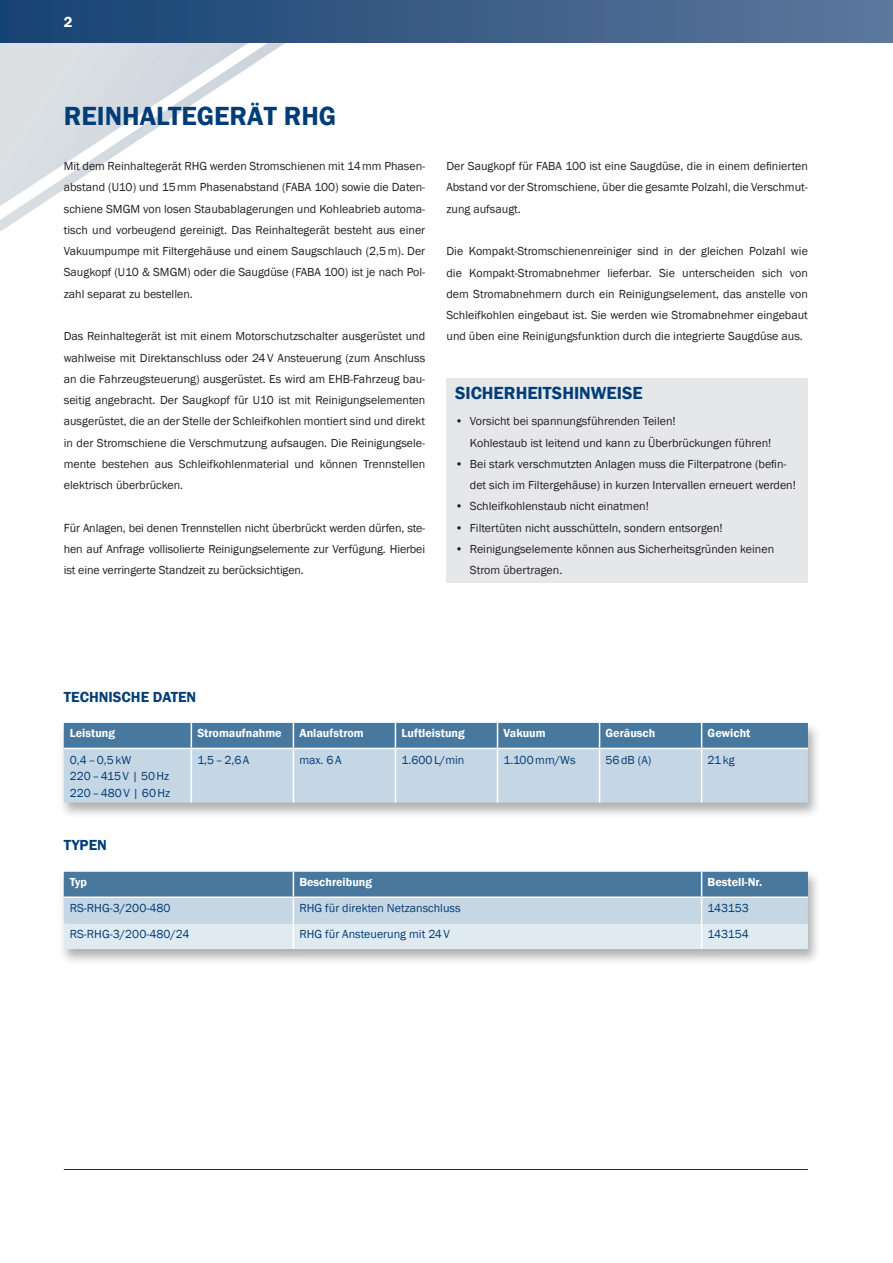
<style>
.page{position:relative;width:893px;height:1263px;background:#fff}
.page>*{position:absolute;margin:0;border:0;box-sizing:border-box;transform-origin:0 0}
.t1{font:600 27px "Franklin Gothic";color:#003d76}
.t2{font:600 18px "Franklin Gothic";color:#003d76}
.t3{font:600 15px "Franklin Gothic";color:#003d76}
.t4{font:600 15px "Franklin Gothic";color:#fff}
.t5{font:12px/21.3px "Franklin Gothic";color:#231f20;text-align:justify}
.t6{font:12px/16.5px "Franklin Gothic";color:#003d76}
.t7{font:600 12px "Franklin Gothic";color:#fff}
</style>
<div class="page">
<svg style="left:0;top:43px;width:285px;height:172px"></svg>
<div style="left:0;top:0;width:893px;height:43px;background:linear-gradient(to right,#154272,#5d789c)"></div>
<hr style="left:64px;top:1169px;width:744px;height:1px;background:#231f20">
<div style="left:446px;top:378px;width:362px;height:205px;background:#e6e7e9"></div>
<div style="left:59px;top:721px;width:762px;height:98px;background:#231f20;opacity:.35"></div>
<svg style="left:64px;top:723px;width:744px;height:79px;background:#9eb8ce"></svg>
<hr style="left:64px;top:748px;width:127px;height:1px;background:#fff">
<hr style="left:191px;top:748px;width:102px;height:1px;background:#fff">
<hr style="left:293px;top:748px;width:102px;height:1px;background:#fff">
<hr style="left:395px;top:748px;width:102px;height:1px;background:#fff">
<hr style="left:497px;top:748px;width:103px;height:1px;background:#fff">
<hr style="left:600px;top:748px;width:102px;height:1px;background:#fff">
<hr style="left:702px;top:748px;width:106px;height:1px;background:#fff">
<hr style="left:191px;top:749px;width:1px;height:53px;background:#fff">
<hr style="left:293px;top:749px;width:1px;height:53px;background:#fff">
<hr style="left:395px;top:749px;width:1px;height:53px;background:#fff">
<hr style="left:497px;top:749px;width:1px;height:53px;background:#fff">
<hr style="left:599px;top:749px;width:1px;height:53px;background:#fff">
<hr style="left:701px;top:749px;width:1px;height:53px;background:#fff">
<div style="left:59px;top:870px;width:762px;height:95px;background:#231f20;opacity:.35"></div>
<svg style="left:64px;top:872px;width:744px;height:77px;background:#a7bfd2"></svg>
<p class="t4" style="left:64px;top:12px;width:10px">2</p>
<h1 class="t1" style="left:64px;top:100px;width:274px">REINHALTEGERÄT RHG</h1>
<p class="t5" style="left:64px;top:156px;width:363px">Mit dem Reinhaltegerät RHG werden Stromschienen mit 14mm Phasen&shy;abstand (U10) und 15mm Phasenabstand (FABA 100) sowie die Daten&shy;schiene SMGM von losen Staubablagerungen und Kohleabrieb automa&shy;tisch und vorbeugend gereinigt. Das Reinhaltegerät besteht aus einer Vakuumpumpe mit Filtergehäuse und einem Saugschlauch (2,5m). Der Saugkopf (U10 &amp; SMGM) oder die Saugdüse (FABA 100) ist je nach Pol&shy;zahl separat zu bestellen.</p>
<p class="t5" style="left:64px;top:326px;width:363px">Das Reinhaltegerät ist mit einem Motorschutzschalter ausgerüstet und wahlweise mit Direktanschluss oder 24V Ansteuerung (zum Anschluss an die Fahrzeugsteuerung) ausgerüstet. Es wird am EHB-Fahrzeug bau&shy;seitig angebracht. Der Saugkopf für U10 ist mit Reinigungselementen ausgerüstet, die an der Stelle der Schleifkohlen montiert sind und direkt in der Stromschiene die Verschmutzung aufsaugen. Die Reinigungsele&shy;mente bestehen aus Schleifkohlenmaterial und können Trennstellen elektrisch überbrücken.</p>
<p class="t5" style="left:64px;top:517px;width:363px">Für Anlagen, bei denen Trennstellen nicht überbrückt werden dürfen, ste&shy;hen auf Anfrage vollisolierte Reinigungselemente zur Verfügung. Hierbei ist eine verringerte Standzeit zu berücksichtigen.</p>
<p class="t5" style="left:446px;top:156px;width:363px">Der Saugkopf für FABA 100 ist eine Saugdüse, die in einem definierten Abstand vor der Stromschiene, über die gesamte Polzahl, die Verschmut&shy;zung aufsaugt.</p>
<p class="t5" style="left:446px;top:241px;width:363px">Die Kompakt-Stromschienenreiniger sind in der gleichen Polzahl wie die Kompakt-Stromabnehmer lieferbar. Sie unterscheiden sich von dem Stromabnehmern durch ein Reinigungselement, das anstelle von Schleifkohlen eingebaut ist. Sie werden wie Stromabnehmer eingebaut und üben eine Reinigungsfunktion durch die integrierte Saugdüse aus.</p>
<h2 class="t2" style="left:455px;top:382px;width:189px">SICHERHEITSHINWEISE</h2>
<p class="t5" style="left:470px;top:411px;width:303px;text-indent:-15px">• Vorsicht bei spannungsführenden Teilen!<br>Kohlestaub ist leitend und kann zu Überbrückungen führen!</p>
<p class="t5" style="left:470px;top:453px;width:328px;text-indent:-15px">• Bei stark verschmutzten Anlagen muss die Filterpatrone (befin&shy;det sich im Filtergehäuse) in kurzen Intervallen erneuert werden!</p>
<p class="t5" style="left:455px;top:496px;width:196px">• Schleifkohlenstaub nicht einatmen!</p>
<p class="t5" style="left:455px;top:517px;width:269px">• Filtertüten nicht ausschütteln, sondern entsorgen!</p>
<p class="t5" style="left:470px;top:538px;width:306px;text-indent:-15px">• Reinigungselemente können aus Sicherheitsgründen keinen<br>Strom übertragen.</p>
<p class="t3" style="left:64px;top:687px;width:134px">TECHNISCHE DATEN</p>
<p class="t7" style="left:70px;top:726px;width:47px">Leistung</p>
<p class="t7" style="left:197px;top:726px;width:86px">Stromaufnahme</p>
<p class="t7" style="left:299px;top:726px;width:66px">Anlaufstrom</p>
<p class="t7" style="left:401px;top:726px;width:65px">Luftleistung</p>
<p class="t7" style="left:503px;top:726px;width:44px">Vakuum</p>
<p class="t7" style="left:606px;top:726px;width:51px">Geräusch</p>
<p class="t7" style="left:708px;top:726px;width:44px">Gewicht</p>
<p class="t6" style="left:70px;top:752px;width:102px">0,4–0,5kW<br>220–415V | 50Hz<br>220–480V | 60Hz</p>
<p class="t6" style="left:197px;top:752px;width:54px">1,5–2,6A</p>
<p class="t6" style="left:299px;top:752px;width:44px">max. 6A</p>
<p class="t6" style="left:401px;top:752px;width:64px">1.600L/min</p>
<p class="t6" style="left:503px;top:752px;width:74px">1.100mm/Ws</p>
<p class="t6" style="left:606px;top:752px;width:47px">56dB (A)</p>
<p class="t6" style="left:708px;top:752px;width:29px">21kg</p>
<p class="t3" style="left:64px;top:836px;width:45px">TYPEN</p>
<p class="t7" style="left:70px;top:875px;width:19px">Typ</p>
<p class="t7" style="left:299px;top:875px;width:74px">Beschreibung</p>
<p class="t7" style="left:708px;top:875px;width:56px">Bestell-Nr.</p>
<p class="t6" style="left:70px;top:900px;width:102px">RS-RHG-3/200-480</p>
<p class="t6" style="left:299px;top:900px;width:163px">RHG für direkten Netzanschluss</p>
<p class="t6" style="left:708px;top:900px;width:43px">143153</p>
<p class="t6" style="left:70px;top:926px;width:121px">RS-RHG-3/200-480/24</p>
<p class="t6" style="left:299px;top:926px;width:152px">RHG für Ansteuerung mit 24V</p>
<p class="t6" style="left:708px;top:926px;width:43px">143154</p>
</div>
